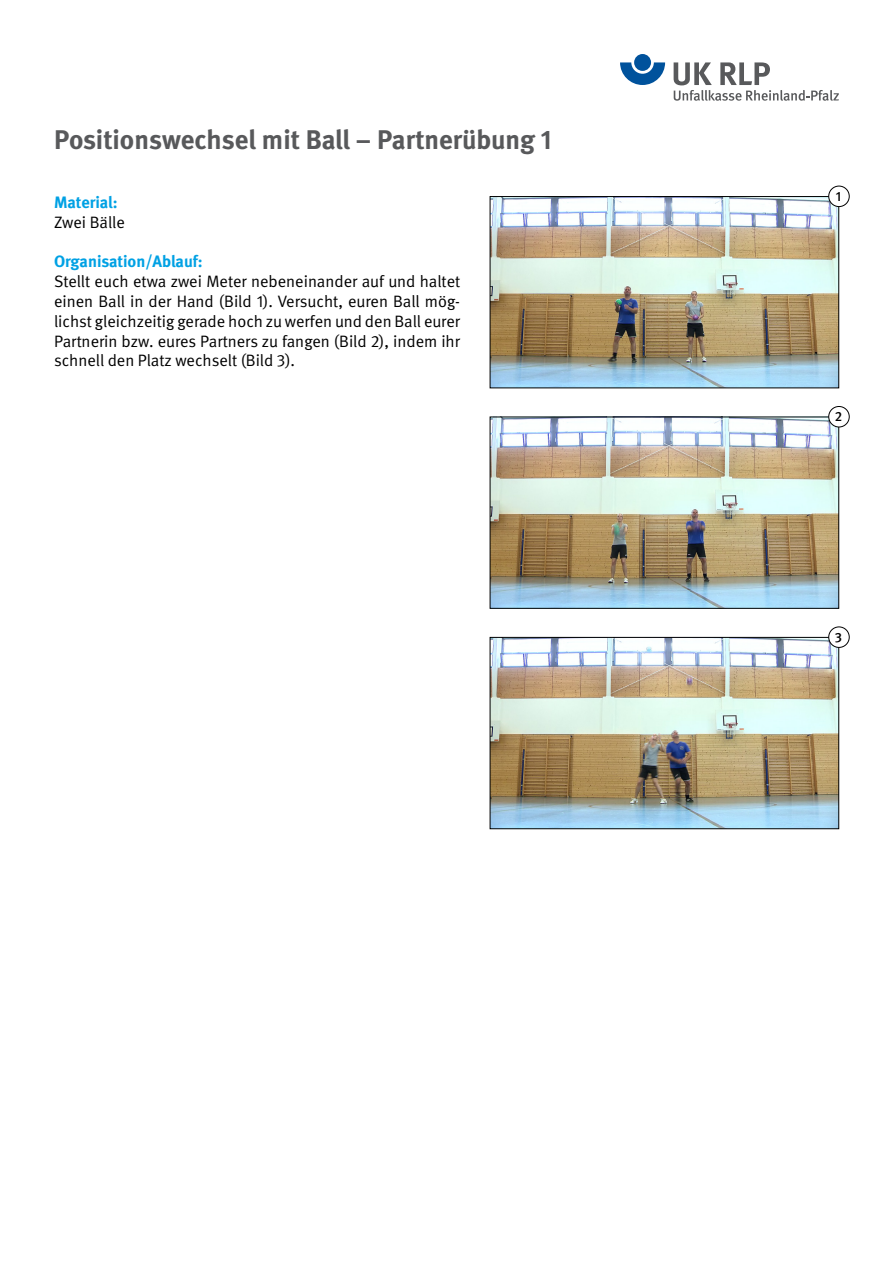
<style>
.page{position:relative;width:893px;height:1263px;background:#fff}
.page>*{position:absolute;margin:0;border:0;box-sizing:border-box;transform-origin:0 0}
.t1{font:700 27px "DGUV Meta";color:#58595b}
.t2{font:16.5px/19.8px "DGUV Meta";color:#000;text-align:justify}
.t3{font:700 16.5px "DGUV Meta";color:#00a1e4}
.t4{font:500 13.5px "DGUV Meta";color:#000}
</style>
<div class="page">
<svg style="left:620px;top:62px;width:45px;height:23px"></svg>
<div style="left:634px;top:54px;width:17px;height:17px;background:#00529c;border-radius:50%"></div>
<svg style="left:674px;top:62px;width:165px;height:39px"></svg>
<img style="left:492px;top:198px;width:345px;height:188px">
<div style="left:490px;top:196px;width:349px;height:192px;border:1px solid #000"></div>
<img style="left:492px;top:419px;width:345px;height:187px">
<img style="left:492px;top:639px;width:345px;height:188px">
<div style="left:490px;top:637px;width:349px;height:192px;border:1px solid #000"></div>
<div style="left:829px;top:186px;width:20px;height:21px;background:#fff;border-radius:50%"></div>
<div style="left:828px;top:186px;width:22px;height:21px;border:1px solid #000;border-radius:50%"></div>
<div style="left:829px;top:406px;width:20px;height:21px;background:#fff;border-radius:50%"></div>
<div style="left:828px;top:406px;width:22px;height:21px;border:1px solid #000;border-radius:50%"></div>
<div style="left:829px;top:627px;width:20px;height:20px;background:#fff;border-radius:50%"></div>
<div style="left:828px;top:626px;width:22px;height:22px;border:1px solid #000;border-radius:50%"></div>
<h1 class="t1" style="left:54px;top:123px;width:499px">Positionswechsel mit Ball – Partnerübung 1</h1>
<p class="t3" style="left:54px;top:192px;width:65px">Material:</p>
<p class="t2" style="left:54px;top:213px;width:72px">Zwei Bälle</p>
<p class="t3" style="left:54px;top:252px;width:150px">Organisation/Ablauf:</p>
<p class="t2" style="left:54px;top:272px;width:408px">Stellt euch etwa zwei Meter nebeneinander auf und haltet einen Ball in der Hand (Bild 1). Versucht, euren Ball mög&shy;lichst gleichzeitig gerade hoch zu werfen und den Ball eurer Partnerin bzw. eures Partners zu fangen (Bild 2), indem ihr schnell den Platz wechselt (Bild 3).</p>
<p class="t4" style="left:836px;top:188px;width:7px">1</p>
<p class="t4" style="left:835px;top:409px;width:9px">2</p>
<p class="t4" style="left:835px;top:629px;width:9px">3</p>
</div>
